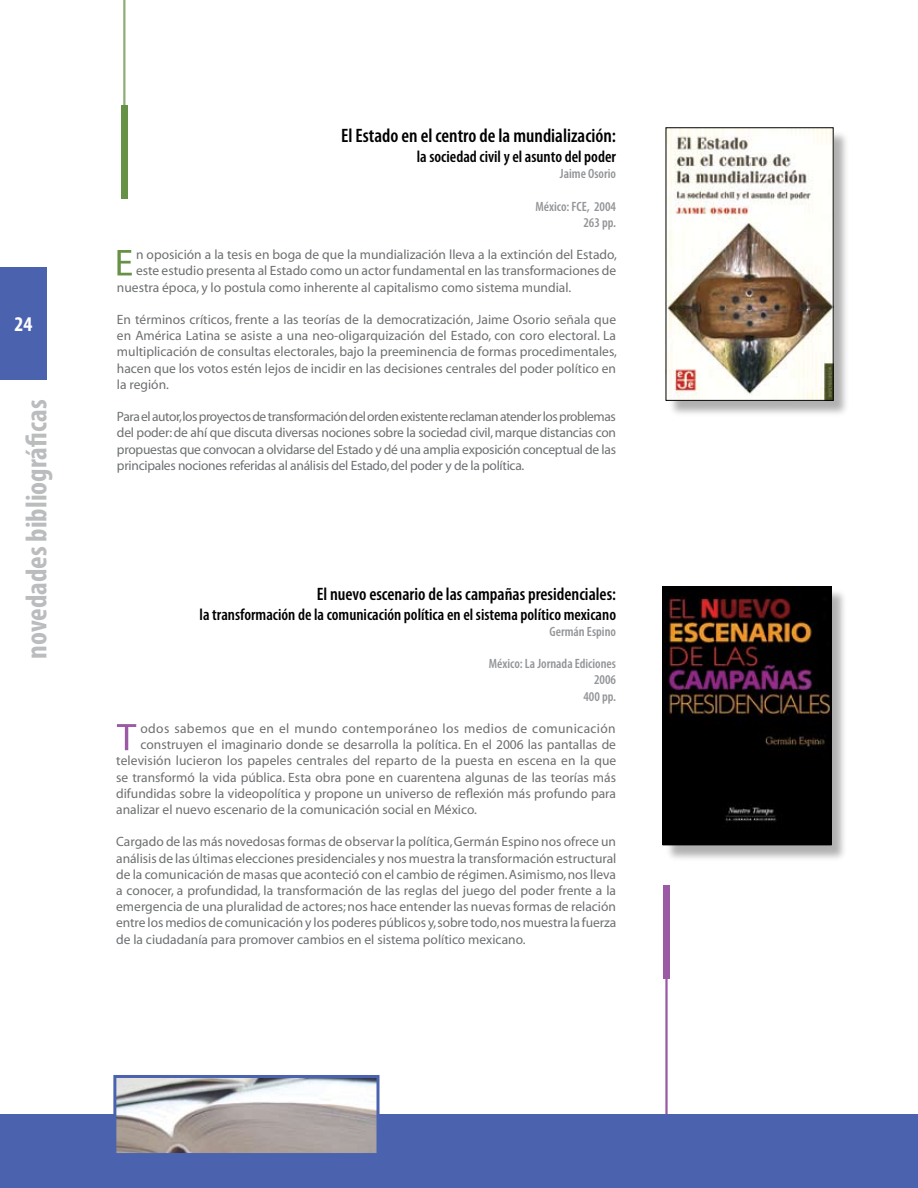
<style>
.page{position:relative;width:918px;height:1188px;background:#fff}
.page>*{position:absolute;margin:0;border:0;box-sizing:border-box;transform-origin:0 0}
.t1{font:700 condensed 30px "Myriad Pro";color:#babcbe}
.t2{font:700 condensed 21px "Myriad Pro";color:#fff}
.t3{font:600 condensed 19.5px "Myriad Pro";color:#000}
.t4{font:600 condensed 18px "Myriad Pro";color:#000}
.t5{font:600 condensed 16.5px "Myriad Pro";color:#000}
.t6{font:13.5px/16.2px "Myriad";color:#6d6f71;text-align:justify}
.t7{font:600 condensed 13.5px/16.2px "Myriad Pro";color:#939598;text-align:right}
.t8{font:13.5px "Myriad";letter-spacing:.025em;color:#6d6f71}
</style>
<div class="page">
<div style="left:0;top:267px;width:47px;height:113px;background:#4b63ae"></div>
<hr style="left:123px;top:0;width:2px;height:109px;background:#8fad74">
<div style="left:121px;top:105px;width:7px;height:93px;background:#679146"></div>
<hr style="left:665px;top:942px;width:3px;height:246px;background:#9a5ba4">
<div style="left:663px;top:885px;width:7px;height:94px;background:#9a5ba4"></div>
<div style="left:0;top:1114px;width:918px;height:74px;background:#4b63ae"></div>
<img style="left:117px;top:1079px;width:259px;height:73px">
<div style="left:113px;top:1075px;width:267px;height:81px;border:3px solid #4b63ae"></div>
<div style="left:664px;top:588px;width:185px;height:274px;background:#000;opacity:.31"></div>
<img style="left:665px;top:588px;width:164px;height:255px">
<div style="left:663px;top:586px;width:168px;height:259px;border:1px solid #000"></div>
<div style="left:667px;top:129px;width:184px;height:289px;background:#000;opacity:.31"></div>
<img style="left:668px;top:130px;width:163px;height:269px">
<svg style="left:117px;top:724px;width:19px;height:26px"></svg>
<svg style="left:117px;top:250px;width:15px;height:25px"></svg>
<h2 class="t2" style="left:14px;top:311px;width:10px">24</h2>
<h1 class="t1" style="left:18px;top:659px;width:260px;rotate:-90deg">novedades bibliográficas</h1>
<h3 class="t3" style="left:341px;top:124px;width:276px">El Estado en el centro de la mundialización:</h3>
<p class="t5" style="left:417px;top:146px;width:201px">la sociedad civil y el asunto del poder</p>
<p class="t7" style="left:560px;top:165px;width:58px">Jaime Osorio</p>
<p class="t7" style="left:536px;top:198px;width:82px">México: FCE, 2004<br>263 pp.</p>
<p class="t6" style="left:136px;top:247px;width:482px">n oposición a la tesis en boga de que la mundialización lleva a la extinción del Estado,</p>
<p class="t6" style="left:136px;top:263px;width:482px">este estudio presenta al Estado como un actor fundamental en las transformaciones de</p>
<p class="t6" style="left:117px;top:280px;width:456px">nuestra época, y lo postula como inherente al capitalismo como sistema mundial.</p>
<p class="t6" style="left:117px;top:312px;width:501px">En términos críticos, frente a las teorías de la democratización, Jaime Osorio señala que en América Latina se asiste a una neo-oligarquización del Estado, con coro electoral. La multiplicación de consultas electorales, bajo la preeminencia de formas procedimentales, hacen que los votos estén lejos de incidir en las decisiones centrales del poder político en la región.</p>
<p class="t6" style="left:117px;top:409px;width:501px">Para el autor,los proyectos de transformación del orden existente reclaman atender los problemas del poder: de ahí que discuta diversas nociones sobre la sociedad civil, marque distancias con propuestas que convocan a olvidarse del Estado y dé una amplia exposición conceptual de las principales nociones referidas al análisis del Estado, del poder y de la política.</p>
<h3 class="t4" style="left:317px;top:583px;width:301px">El nuevo escenario de las campañas presidenciales:</h3>
<p class="t5" style="left:200px;top:604px;width:418px">la transformación de la comunicación política en el sistema político mexicano</p>
<p class="t7" style="left:550px;top:623px;width:68px">Germán Espino</p>
<p class="t7" style="left:489px;top:655px;width:129px">México: La Jornada Ediciones<br>2006<br>400 pp.</p>
<p class="t8" style="left:141px;top:722px;width:477px">odos sabemos que en el mundo contemporáneo los medios de comunicación</p>
<p class="t6" style="left:141px;top:737px;width:477px">construyen el imaginario donde se desarrolla la política. En el 2006 las pantallas de</p>
<p class="t6" style="left:116px;top:753px;width:502px">televisión lucieron los papeles centrales del reparto de la puesta en escena en la que</p>
<p class="t6" style="left:116px;top:770px;width:501px">se transformó la vida pública. Esta obra pone en cuarentena algunas de las teorías más</p>
<p class="t6" style="left:116px;top:786px;width:501px">difundidas sobre la videopolítica y propone un universo de reflexión más profundo para</p>
<p class="t6" style="left:116px;top:802px;width:362px">analizar el nuevo escenario de la comunicación social en México.</p>
<p class="t6" style="left:116px;top:834px;width:502px">Cargado de las más novedosas formas de observar la política, Germán Espino nos ofrece un análisis de las últimas elecciones presidenciales y nos muestra la transformación estructural de la comunicación de masas que aconteció con el cambio de régimen. Asimismo, nos lleva a conocer, a profundidad, la transformación de las reglas del juego del poder frente a la emergencia de una pluralidad de actores; nos hace entender las nuevas formas de relación entre los medios de comunicación y los poderes públicos y, sobre todo, nos muestra la fuerza de la ciudadanía para promover cambios en el sistema político mexicano.</p>
</div>
